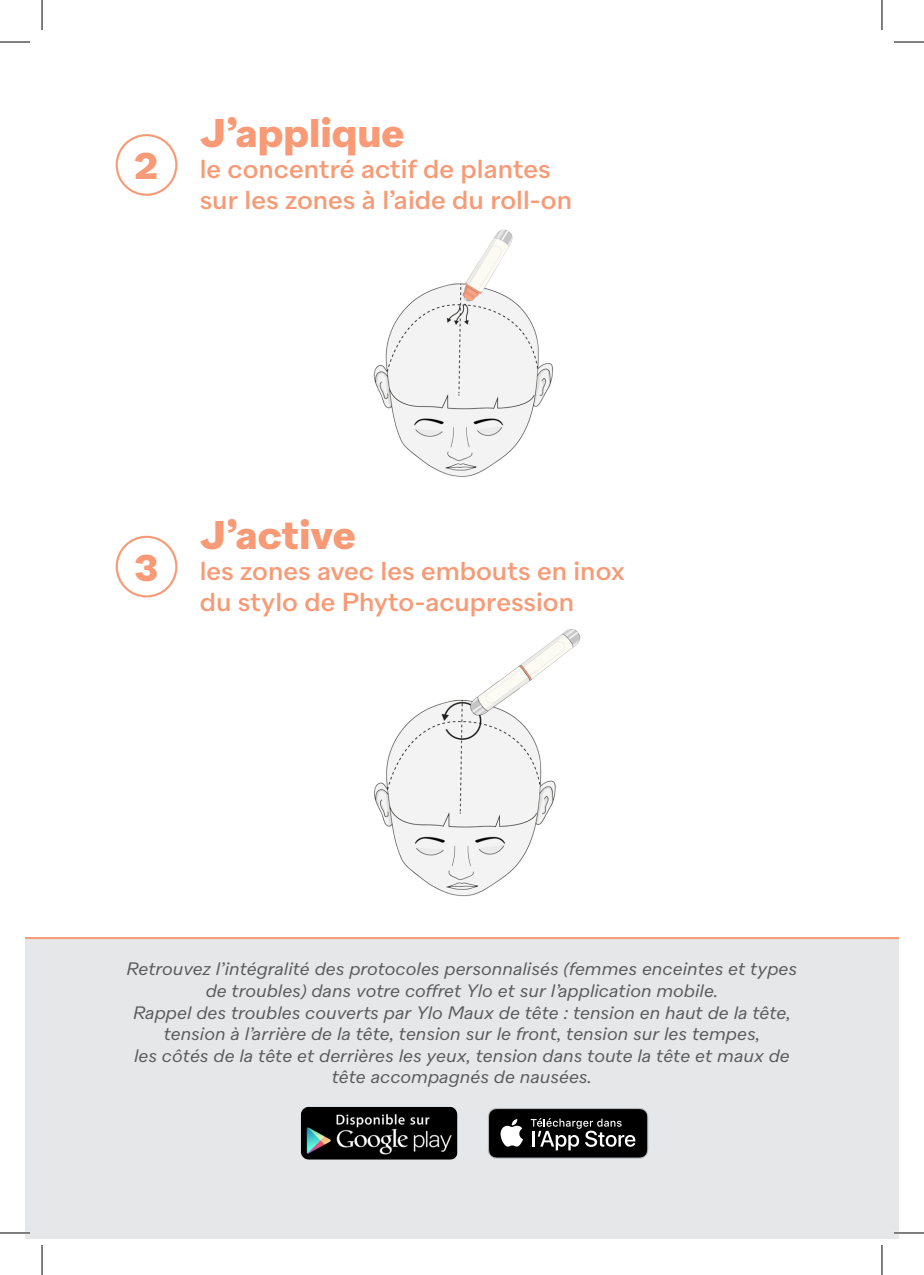
<style>
.page{position:relative;width:924px;height:1275px;background:#fff}
.page>*{position:absolute;margin:0;border:0;box-sizing:border-box;transform-origin:0 0}
.t1{font:700 40px "Quarion";color:#f79a75}
.t2{font:700 37.2px "Quarion";color:#f79a75}
.t3{font:500 26px/31.2px "Quarion";color:#f79a75}
.t4{font:italic 18px/21.6px "Quarion";color:#57585a;text-align:center}
</style>
<div class="page">
<div style="left:25px;top:938px;width:873px;height:300px;background:#e6e7e9"></div>
<img style="left:373px;top:229px;width:180px;height:248px">
<div style="left:116px;top:134px;width:61px;height:62px;border:2px solid #f79a75;border-radius:50%"></div>
<div style="left:116px;top:536px;width:61px;height:61px;border:2px solid #f79a75;border-radius:50%"></div>
<svg style="left:488px;top:1108px;width:160px;height:50px;background:#313131"></svg>
<img style="left:300px;top:1106px;width:158px;height:54px">
<img style="left:374px;top:629px;width:206px;height:268px">
<hr style="left:25px;top:937px;width:873px;height:2px;background:#f79a75">
<hr style="left:0;top:1231px;width:30px;height:3px;background:#fff">
<hr style="left:893px;top:1231px;width:30px;height:3px;background:#fff">
<hr style="left:0;top:42px;width:30px;height:1px;background:#000">
<hr style="left:893px;top:42px;width:30px;height:1px;background:#000">
<hr style="left:0;top:1232px;width:30px;height:1px;background:#000">
<hr style="left:893px;top:1232px;width:30px;height:1px;background:#000">
<hr style="left:42px;top:0;width:1px;height:30px;background:#000">
<hr style="left:42px;top:1245px;width:1px;height:30px;background:#000">
<hr style="left:881px;top:0;width:1px;height:30px;background:#000">
<hr style="left:881px;top:1245px;width:1px;height:30px;background:#000">
<h2 class="t2" style="left:135px;top:144px;width:25px">2</h2>
<h1 class="t1" style="left:200px;top:109px;width:206px">J’applique</h1>
<h3 class="t3" style="left:200px;top:154px;width:373px">le concentré actif de plantes sur les zones à l’aide du roll-on</h3>
<h2 class="t2" style="left:135px;top:546px;width:25px">3</h2>
<h1 class="t1" style="left:200px;top:510px;width:158px">J’active</h1>
<h3 class="t3" style="left:200px;top:555px;width:426px">les zones avec les embouts en inox du stylo de Phyto-acupression</h3>
<p class="t4" style="left:126px;top:958px;width:671px">Retrouvez l’intégralité des protocoles personnalisés (femmes enceintes et types de troubles) dans votre coffret Ylo et sur l’application mobile.<br>Rappel des troubles couverts par Ylo Maux de tête : tension en haut de la tête, tension à l’arrière de la tête, tension sur le front, tension sur les tempes,<br>les côtés de la tête et derrières les yeux, tension dans toute la tête et maux de tête accompagnés de nausées.</p>
</div>
